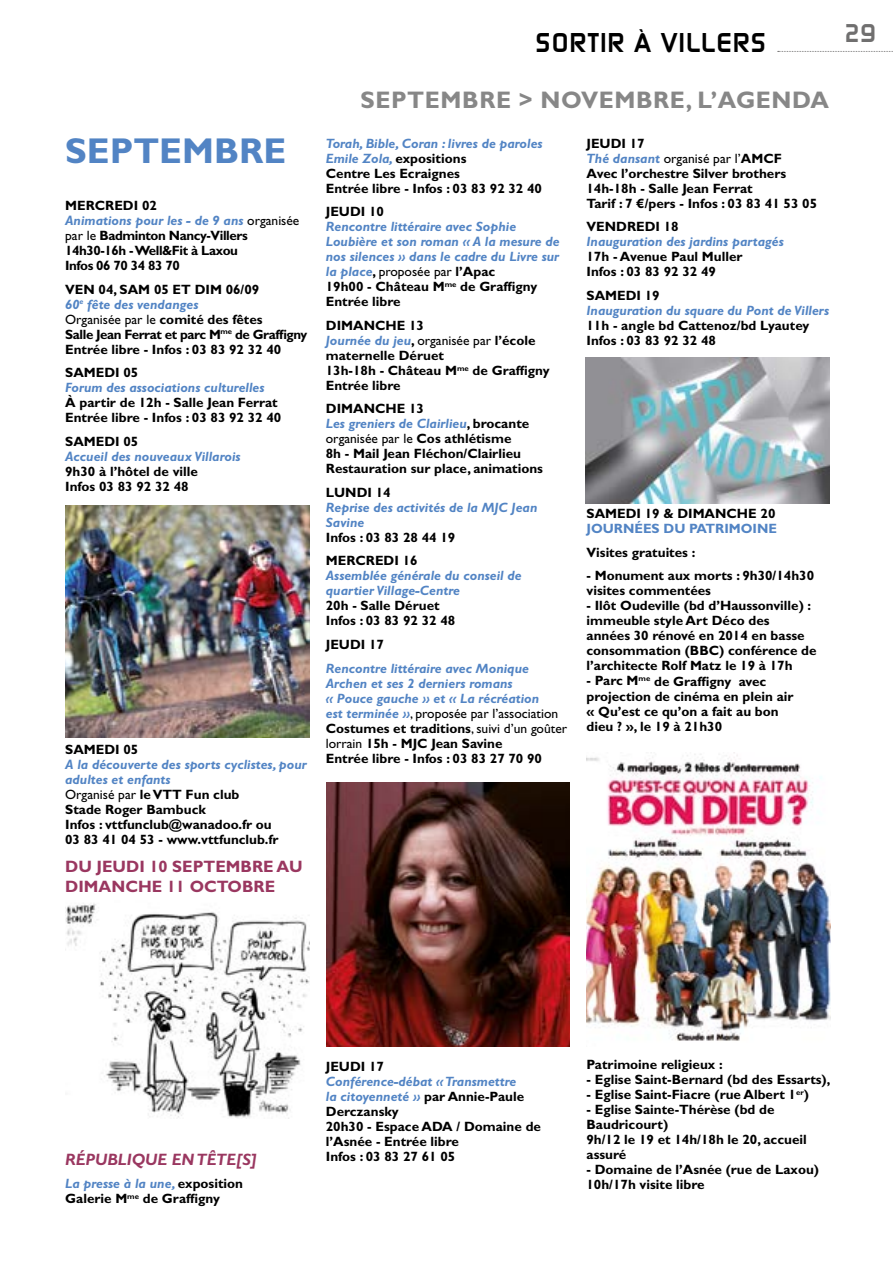
<style>
.page{position:relative;width:893px;height:1263px;background:#fff}
.page>*{position:absolute;margin:0;border:0;box-sizing:border-box;transform-origin:0 0}
.t1{font:700 36px "Gill Sans Std";color:#5284c4}
.t2{font:27px "Newage";letter-spacing:.05em;color:#000}
.t3{font:25.5px "Newage";color:#706f6f}
.t4{font:700 24px "Gill Sans Std";letter-spacing:.025em;color:#878787}
.t5{font:700 16.5px/19.5px "Gill Sans Std";color:#9a3760}
.t6{font:italic 700 16.5px "Gill Sans Std";color:#9a3760}
.t7{font:700 13.5px/15px "Gill Sans Std";color:#000}
.t8{font:italic 700 13.5px/15px "Gill Sans Std";color:#5284c4}
.t9{font:700 13.5px/15px "Gill Sans Std";letter-spacing:-.03em;color:#000}
.t10{font:700 13.5px "Gill Sans Std";color:#5284c4}
.s1{font-style:italic;color:#5284c4}
.s2{font-weight:400}
.s3{font-style:normal;color:#000}
.s4{font-weight:400;font-style:normal;color:#000}
</style>
<div class="page">
<svg style="left:778px;top:51px;width:115px;height:1px"></svg>
<img style="left:65px;top:505px;width:245px;height:233px">
<img style="left:586px;top:357px;width:244px;height:146px">
<img style="left:326px;top:782px;width:244px;height:264px">
<img style="left:586px;top:754px;width:244px;height:287px">
<img style="left:65px;top:903px;width:245px;height:215px">
<h1 class="t1" style="left:65px;top:130px;width:223px">SEPTEMBRE</h1>
<p class="t9" style="left:65px;top:198px;width:236px">MERCREDI 02<br><span class="s1">Animations pour les - de 9 ans</span> <span class="s2">organisée par le</span> Badminton Nancy-Villers<br>14h30-16h - Well&amp;Fit à Laxou<br>Infos 06 70 34 83 70</p>
<p class="t7" style="left:65px;top:282px;width:244px">VEN 04, SAM 05 ET DIM 06/09<br><span class="s1">60</span><sup>e</sup> <span class="s1">fête des vendanges<br></span><span class="s2">Organisée par le</span> comité des fêtes<br>Salle Jean Ferrat et parc M<sup>me</sup> de Graffigny<br>Entrée libre - Infos : 03 83 92 32 40</p>
<p class="t7" style="left:65px;top:365px;width:75px">SAMEDI 05</p>
<p class="t8" style="left:65px;top:380px;width:201px">Forum des associations culturelles</p>
<p class="t7" style="left:65px;top:395px;width:218px">À partir de 12h - Salle Jean Ferrat<br>Entrée libre - Infos : 03 83 92 32 40</p>
<p class="t7" style="left:65px;top:434px;width:75px">SAMEDI 05</p>
<p class="t8" style="left:65px;top:449px;width:177px">Accueil des nouveaux Villarois</p>
<p class="t7" style="left:65px;top:464px;width:134px">9h30 à l’hôtel de ville<br>Infos 03 83 92 32 48</p>
<p class="t7" style="left:65px;top:742px;width:75px">SAMEDI 05</p>
<p class="t7" style="left:65px;top:757px;width:243px"><span class="s1">A la découverte des sports cyclistes, pour adultes et enfants<br></span><span class="s2">Organisé par</span> le VTT Fun club<br>Stade Roger Bambuck<br>Infos : vttfunclub@wanadoo.fr ou<br>03 83 41 04 53 - www.vttfunclub.fr</p>
<p class="t5" style="left:65px;top:857px;width:239px">DU JEUDI 10 SEPTEMBRE AU<br>DIMANCHE 11 OCTOBRE</p>
<h2 class="t2" style="left:536px;top:28px;width:231px">SORTIR À VILLERS</h2>
<h3 class="t4" style="left:360px;top:85px;width:470px">SEPTEMBRE &gt; NOVEMBRE, L’AGENDA</h3>
<p class="t7" style="left:326px;top:136px;width:218px"><span class="s1">Torah, Bible, Coran : livres de paroles<br>Emile Zola,</span> expositions<br>Centre Les Ecraignes<br>Entrée libre - Infos : 03 83 92 32 40</p>
<p class="t7" style="left:326px;top:204px;width:60px">JEUDI 10</p>
<p class="t8" style="left:326px;top:219px;width:235px">Rencontre littéraire avec Sophie<br>Loubière et son roman « A la mesure de nos silences » dans le cadre du Livre sur la place<span class="s3">,</span> <span class="s4">proposée par</span> <span class="s3">l’Apac<br>19h00 - Château M</span><sup>me</sup> <span class="s3">de Graffigny<br>Entrée libre</span></p>
<p class="t7" style="left:326px;top:318px;width:225px">DIMANCHE 13<br><span class="s1">Journée du jeu</span>, <span class="s2">organisée par</span> l’école maternelle Déruet<br>13h-18h - Château M<sup>me</sup> de Graffigny<br>Entrée libre</p>
<p class="t7" style="left:326px;top:401px;width:219px">DIMANCHE 13<br><span class="s1">Les greniers de Clairlieu</span>, brocante <span class="s2">organisée par le</span> Cos athlétisme<br>8h - Mail Jean Fléchon/Clairlieu<br>Restauration sur place, animations</p>
<p class="t7" style="left:326px;top:485px;width:66px">LUNDI 14</p>
<p class="t8" style="left:326px;top:500px;width:213px">Reprise des activités de la MJC Jean<br>Savine</p>
<p class="t7" style="left:326px;top:526px;width:131px;line-height:23.5px">Infos : 03 83 28 44 19<br>MERCREDI 16</p>
<p class="t8" style="left:326px;top:568px;width:197px">Assemblée générale du conseil de quartier Village-Centre</p>
<p class="t7" style="left:326px;top:598px;width:131px">20h - Salle Déruet<br>Infos : 03 83 92 32 48</p>
<p class="t7" style="left:326px;top:637px;width:60px">JEUDI 17</p>
<p class="t8" style="left:326px;top:660px;width:243px">Rencontre littéraire avec Monique Archen et ses 2 derniers romans<br>« Pouce gauche » et « La récréation<br>est terminée »<span class="s4">, proposée par l’association </span><span class="s3">Costumes et traditions</span><span class="s4">, suivi d’un goûter lorrain</span> <span class="s3">15h - MJC Jean Savine<br>Entrée libre - Infos : 03 83 27 70 90</span></p>
<p class="t7" style="left:586px;top:136px;width:232px">JEUDI 17<br><span class="s1">Thé dansant</span> <span class="s2">organisé par l’</span>AMCF<br>Avec l’orchestre Silver brothers<br>14h-18h - Salle Jean Ferrat<br>Tarif : 7 €/pers - Infos : 03 83 41 53 05</p>
<p class="t7" style="left:586px;top:219px;width:94px">VENDREDI 18</p>
<p class="t8" style="left:586px;top:234px;width:199px">Inauguration des jardins partagés</p>
<p class="t7" style="left:586px;top:249px;width:158px">17h - Avenue Paul Muller<br>Infos : 03 83 92 32 49</p>
<p class="t7" style="left:586px;top:288px;width:75px">SAMEDI 19</p>
<p class="t8" style="left:586px;top:303px;width:244px">Inauguration du square du Pont de Villers</p>
<p class="t7" style="left:586px;top:318px;width:224px">11h - angle bd Cattenoz/bd Lyautey<br>Infos : 03 83 92 32 48</p>
<p class="t7" style="left:586px;top:506px;width:190px">SAMEDI 19 &amp; DIMANCHE 20</p>
<p class="t10" style="left:586px;top:521px;width:192px">JOURNÉES DU PATRIMOINE</p>
<p class="t7" style="left:586px;top:545px;width:110px">Visites gratuites :</p>
<p class="t7" style="left:586px;top:568px;width:229px">- Monument aux morts : 9h30/14h30 visites commentées</p>
<p class="t7" style="left:586px;top:598px;width:232px">- Ilôt Oudeville (bd d’Haussonville) : immeuble style Art Déco des<br>années 30 rénové en 2014 en basse consommation (BBC) conférence de l’architecte Rolf Matz le 19 à 17h</p>
<p class="t7" style="left:586px;top:673px;width:209px">- Parc M<sup>me</sup> de Graffigny avec projection de cinéma en plein air « Qu’est ce qu’on a fait au bon dieu ? », le 19 à 21h30</p>
<h3 class="t3" style="left:844px;top:19px;width:34px">29</h3>
<p class="t6" style="left:65px;top:1150px;width:193px">RÉPUBLIQUE EN TÊTE[S]</p>
<p class="t7" style="left:65px;top:1176px;width:179px"><span class="s1">La presse à la une,</span> exposition<br>Galerie M<sup>me</sup> de Graffigny</p>
<p class="t7" style="left:326px;top:1059px;width:60px">JEUDI 17</p>
<p class="t7" style="left:326px;top:1074px;width:217px"><span class="s1">Conférence-débat « Transmettre<br>la citoyenneté »</span> par Annie-Paule<br>Derczansky<br>20h30 - Espace ADA / Domaine de l’Asnée - Entrée libre<br>Infos : 03 83 27 61 05</p>
<p class="t7" style="left:586px;top:1057px;width:138px">Patrimoine religieux :</p>
<p class="t7" style="left:586px;top:1072px;width:245px">- Eglise Saint-Bernard (bd des Essarts),</p>
<p class="t7" style="left:586px;top:1087px;width:224px">- Eglise Saint-Fiacre (rue Albert 1<sup>er</sup>)</p>
<p class="t7" style="left:586px;top:1102px;width:222px">- Eglise Sainte-Thérèse (bd de<br>Baudricourt)<br>9h/12 le 19 et 14h/18h le 20, accueil assuré</p>
<p class="t7" style="left:586px;top:1162px;width:234px">- Domaine de l’Asnée (rue de Laxou)<br>10h/17h visite libre</p>
</div>
